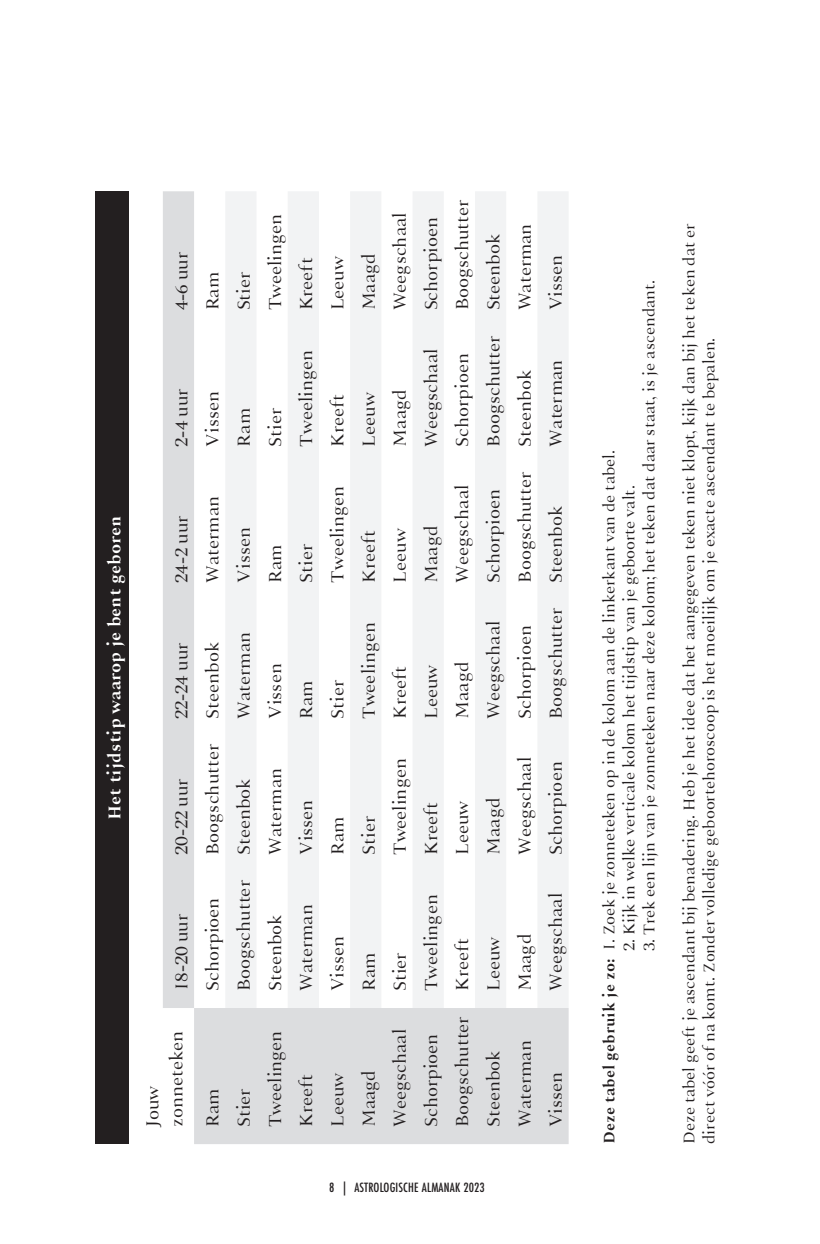
<style>
.page{position:relative;width:820px;height:1244px;background:#fff}
.page>*{position:absolute;margin:0;border:0;box-sizing:border-box;transform-origin:0 0}
.t1{font:18px/24px "Alloy";color:#231f20}
.t2{font:700 18px "Alloy";color:#fff}
.t3{font:16px/20px "Alloy";color:#231f20}
.t4{font:500 14px "Futura PT Cond";letter-spacing:.01em;color:#231f20}
.s1{font-weight:700}
</style>
<div class="page">
<div style="left:95px;top:191px;width:34px;height:953px;background:#231f20"></div>
<svg style="left:163px;top:191px;width:405px;height:953px;fill:#dcdddf"></svg>
<svg style="left:225px;top:191px;width:343px;height:817px;fill:#f2f3f4"></svg>
<p class="t2" style="left:104px;top:819px;width:305px;rotate:-90deg">Het tijdstip waarop je bent geboren</p>
<p class="t1" style="left:169px;top:310px;width:60px;rotate:-90deg">4-6 uur</p>
<p class="t1" style="left:169px;top:446px;width:59px;rotate:-90deg">2-4 uur</p>
<p class="t1" style="left:169px;top:582px;width:68px;rotate:-90deg">24-2 uur</p>
<p class="t1" style="left:169px;top:718px;width:77px;rotate:-90deg">22-24 uur</p>
<p class="t1" style="left:169px;top:855px;width:78px;rotate:-90deg">20-22 uur</p>
<p class="t1" style="left:169px;top:991px;width:78px;rotate:-90deg">18-20 uur</p>
<p class="t1" style="left:140px;top:1127px;width:98px;rotate:-90deg">Jouw zonneteken</p>
<p class="t1" style="left:200px;top:310px;width:40px;rotate:-90deg">Ram</p>
<p class="t1" style="left:200px;top:446px;width:57px;rotate:-90deg">Vissen</p>
<p class="t1" style="left:200px;top:582px;width:88px;rotate:-90deg">Waterman</p>
<p class="t1" style="left:232px;top:310px;width:40px;rotate:-90deg">Stier</p>
<p class="t1" style="left:232px;top:446px;width:40px;rotate:-90deg">Ram</p>
<p class="t1" style="left:232px;top:582px;width:57px;rotate:-90deg">Vissen</p>
<p class="t1" style="left:263px;top:310px;width:98px;rotate:-90deg">Tweelingen</p>
<p class="t1" style="left:294px;top:310px;width:54px;rotate:-90deg">Kreeft</p>
<p class="t1" style="left:325px;top:310px;width:56px;rotate:-90deg">Leeuw</p>
<p class="t1" style="left:263px;top:446px;width:40px;rotate:-90deg">Stier</p>
<p class="t1" style="left:294px;top:446px;width:98px;rotate:-90deg">Tweelingen</p>
<p class="t1" style="left:325px;top:446px;width:54px;rotate:-90deg">Kreeft</p>
<p class="t1" style="left:263px;top:582px;width:40px;rotate:-90deg">Ram</p>
<p class="t1" style="left:294px;top:582px;width:40px;rotate:-90deg">Stier</p>
<p class="t1" style="left:325px;top:582px;width:98px;rotate:-90deg">Tweelingen</p>
<p class="t1" style="left:356px;top:310px;width:59px;rotate:-90deg">Maagd</p>
<p class="t1" style="left:388px;top:310px;width:99px;rotate:-90deg">Weegschaal</p>
<p class="t1" style="left:419px;top:310px;width:95px;rotate:-90deg">Schorpioen</p>
<p class="t1" style="left:356px;top:446px;width:56px;rotate:-90deg">Leeuw</p>
<p class="t1" style="left:388px;top:446px;width:59px;rotate:-90deg">Maagd</p>
<p class="t1" style="left:419px;top:446px;width:99px;rotate:-90deg">Weegschaal</p>
<p class="t1" style="left:450px;top:310px;width:112px;rotate:-90deg">Boogschutter</p>
<p class="t1" style="left:450px;top:446px;width:95px;rotate:-90deg">Schorpioen</p>
<p class="t1" style="left:481px;top:310px;width:78px;rotate:-90deg">Steenbok</p>
<p class="t1" style="left:481px;top:446px;width:112px;rotate:-90deg">Boogschutter</p>
<p class="t1" style="left:356px;top:582px;width:54px;rotate:-90deg">Kreeft</p>
<p class="t1" style="left:388px;top:582px;width:56px;rotate:-90deg">Leeuw</p>
<p class="t1" style="left:419px;top:582px;width:59px;rotate:-90deg">Maagd</p>
<p class="t1" style="left:450px;top:582px;width:99px;rotate:-90deg">Weegschaal</p>
<p class="t1" style="left:481px;top:582px;width:95px;rotate:-90deg">Schorpioen</p>
<p class="t1" style="left:512px;top:310px;width:88px;rotate:-90deg">Waterman</p>
<p class="t1" style="left:512px;top:446px;width:78px;rotate:-90deg">Steenbok</p>
<p class="t1" style="left:512px;top:582px;width:112px;rotate:-90deg">Boogschutter</p>
<p class="t1" style="left:200px;top:718px;width:78px;rotate:-90deg">Steenbok</p>
<p class="t1" style="left:200px;top:855px;width:112px;rotate:-90deg">Boogschutter</p>
<p class="t1" style="left:200px;top:991px;width:95px;rotate:-90deg">Schorpioen</p>
<p class="t1" style="left:232px;top:718px;width:88px;rotate:-90deg">Waterman</p>
<p class="t1" style="left:232px;top:855px;width:78px;rotate:-90deg">Steenbok</p>
<p class="t1" style="left:232px;top:991px;width:112px;rotate:-90deg">Boogschutter</p>
<p class="t1" style="left:263px;top:718px;width:57px;rotate:-90deg">Vissen</p>
<p class="t1" style="left:263px;top:855px;width:88px;rotate:-90deg">Waterman</p>
<p class="t1" style="left:263px;top:991px;width:78px;rotate:-90deg">Steenbok</p>
<p class="t1" style="left:294px;top:718px;width:40px;rotate:-90deg">Ram</p>
<p class="t1" style="left:294px;top:855px;width:57px;rotate:-90deg">Vissen</p>
<p class="t1" style="left:294px;top:991px;width:88px;rotate:-90deg">Waterman</p>
<p class="t1" style="left:200px;top:1127px;width:40px;rotate:-90deg">Ram</p>
<p class="t1" style="left:232px;top:1127px;width:40px;rotate:-90deg">Stier</p>
<p class="t1" style="left:263px;top:1127px;width:98px;rotate:-90deg">Tweelingen</p>
<p class="t1" style="left:294px;top:1127px;width:54px;rotate:-90deg">Kreeft</p>
<p class="t1" style="left:325px;top:718px;width:40px;rotate:-90deg">Stier</p>
<p class="t1" style="left:325px;top:855px;width:40px;rotate:-90deg">Ram</p>
<p class="t1" style="left:325px;top:991px;width:57px;rotate:-90deg">Vissen</p>
<p class="t1" style="left:325px;top:1127px;width:56px;rotate:-90deg">Leeuw</p>
<p class="t1" style="left:356px;top:718px;width:98px;rotate:-90deg">Tweelingen</p>
<p class="t1" style="left:388px;top:718px;width:54px;rotate:-90deg">Kreeft</p>
<p class="t1" style="left:419px;top:718px;width:56px;rotate:-90deg">Leeuw</p>
<p class="t1" style="left:356px;top:855px;width:40px;rotate:-90deg">Stier</p>
<p class="t1" style="left:388px;top:855px;width:98px;rotate:-90deg">Tweelingen</p>
<p class="t1" style="left:419px;top:855px;width:54px;rotate:-90deg">Kreeft</p>
<p class="t1" style="left:450px;top:718px;width:59px;rotate:-90deg">Maagd</p>
<p class="t1" style="left:481px;top:718px;width:99px;rotate:-90deg">Weegschaal</p>
<p class="t1" style="left:512px;top:718px;width:95px;rotate:-90deg">Schorpioen</p>
<p class="t1" style="left:450px;top:855px;width:56px;rotate:-90deg">Leeuw</p>
<p class="t1" style="left:481px;top:855px;width:59px;rotate:-90deg">Maagd</p>
<p class="t1" style="left:512px;top:855px;width:99px;rotate:-90deg">Weegschaal</p>
<p class="t1" style="left:356px;top:991px;width:40px;rotate:-90deg">Ram</p>
<p class="t1" style="left:388px;top:991px;width:40px;rotate:-90deg">Stier</p>
<p class="t1" style="left:419px;top:991px;width:98px;rotate:-90deg">Tweelingen</p>
<p class="t1" style="left:356px;top:1127px;width:59px;rotate:-90deg">Maagd</p>
<p class="t1" style="left:388px;top:1127px;width:99px;rotate:-90deg">Weegschaal</p>
<p class="t1" style="left:419px;top:1127px;width:95px;rotate:-90deg">Schorpioen</p>
<p class="t1" style="left:450px;top:991px;width:54px;rotate:-90deg">Kreeft</p>
<p class="t1" style="left:450px;top:1127px;width:112px;rotate:-90deg">Boogschutter</p>
<p class="t1" style="left:481px;top:991px;width:56px;rotate:-90deg">Leeuw</p>
<p class="t1" style="left:481px;top:1127px;width:78px;rotate:-90deg">Steenbok</p>
<p class="t1" style="left:512px;top:991px;width:59px;rotate:-90deg">Maagd</p>
<p class="t1" style="left:512px;top:1127px;width:88px;rotate:-90deg">Waterman</p>
<p class="t1" style="left:543px;top:310px;width:57px;rotate:-90deg">Vissen</p>
<p class="t1" style="left:543px;top:446px;width:88px;rotate:-90deg">Waterman</p>
<p class="t1" style="left:543px;top:582px;width:78px;rotate:-90deg">Steenbok</p>
<p class="t1" style="left:543px;top:718px;width:112px;rotate:-90deg">Boogschutter</p>
<p class="t1" style="left:543px;top:855px;width:95px;rotate:-90deg">Schorpioen</p>
<p class="t1" style="left:543px;top:991px;width:99px;rotate:-90deg">Weegschaal</p>
<p class="t1" style="left:543px;top:1127px;width:57px;rotate:-90deg">Vissen</p>
<p class="t4" style="left:329px;top:1179px;width:157px">8 | ASTROLOGISCHE ALMANAK 2023</p>
<p class="t3" style="left:639px;top:951px;width:673px;rotate:-90deg">3. Trek een lijn van je zonneteken naar deze kolom; het teken dat daar staat, is je ascendant.</p>
<p class="t3" style="left:599px;top:1144px;width:695px;rotate:-90deg"><span class="s1">Deze tabel gebruik je zo:</span> 1. Zoek je zonneteken op in de kolom aan de linkerkant van de tabel.</p>
<p class="t3" style="left:619px;top:951px;width:467px;rotate:-90deg">2. Kijk in welke verticale kolom het tijdstip van je geboorte valt.</p>
<p class="t3" style="left:679px;top:1144px;width:922px;rotate:-90deg">Deze tabel geeft je ascendant bij benadering. Heb je het idee dat het aangegeven teken niet klopt, kijk dan bij het teken dat er direct vóór of na komt. Zonder volledige geboortehoroscoop is het moeilijk om je exacte ascendant te bepalen.</p>
</div>
